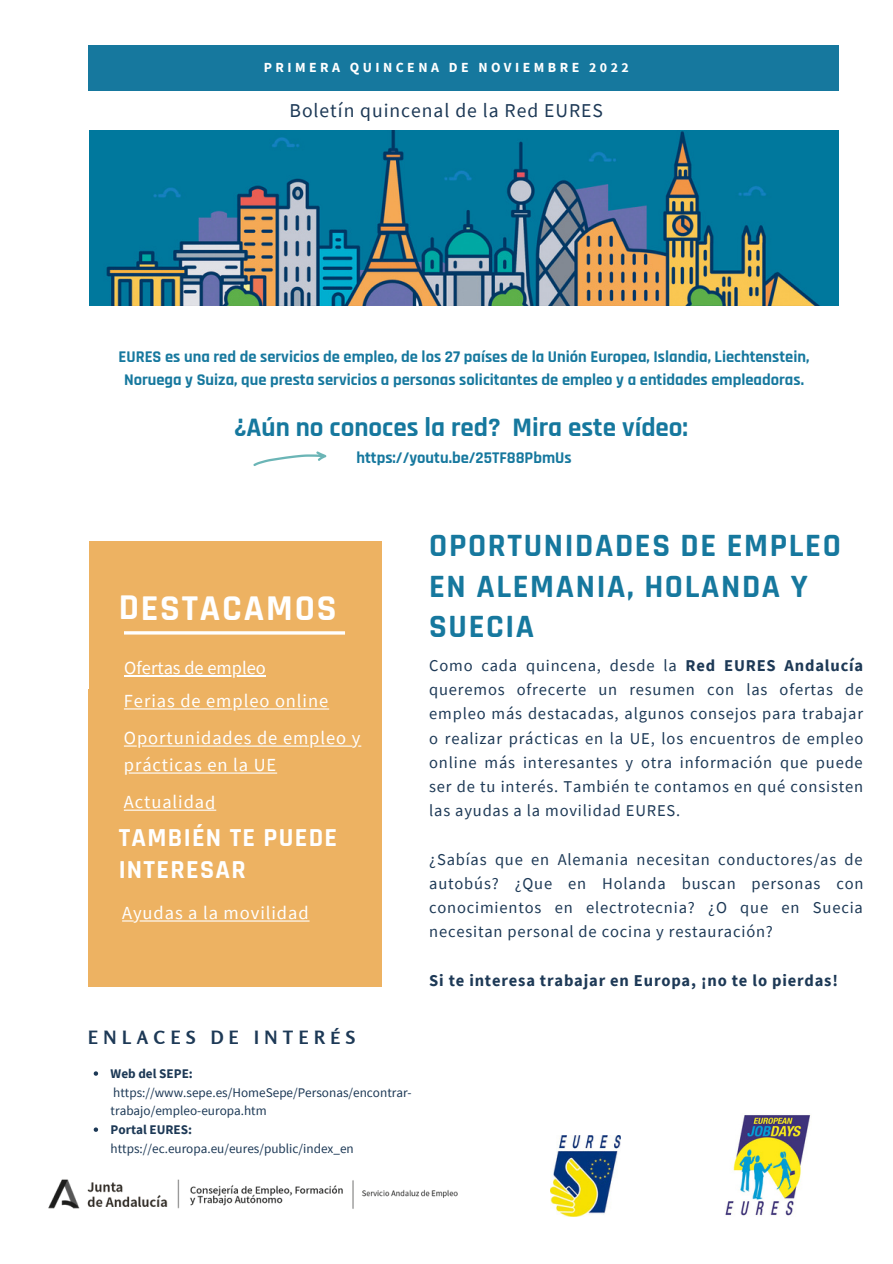
<style>
.page{position:relative;width:893px;height:1264px;background:#fff}
.page>*{position:absolute;margin:0;border:0;box-sizing:border-box;transform-origin:0 0}
.t1{font:700 36.75px "Rajdhani";letter-spacing:.05em;color:#fff}
.t2{font:700 32.85px/40.5px "Rajdhani";letter-spacing:.05em;color:#16789e}
.t3{font:700 27px "Rajdhani";color:#16789e}
.t4{font:700 26.25px/31.5px "Rajdhani";letter-spacing:.05em;color:#fff}
.t5{font:19.65px "Source Sans Pro";letter-spacing:.05em;color:#1d3956}
.t6{font:18.45px/37px "Source Sans Pro";letter-spacing:.05em;color:#fff}
.t7{font:18.45px "Source Sans Pro";color:#fff}
.t8{font:700 18.15px "Rosario";letter-spacing:.3em;color:#1d3956}
.t9{font:16.5px/24.3px "Source Sans Pro";letter-spacing:.05em;color:#1d3956;text-align:justify}
.t10{font:700 16.5px/22.5px "Rajdhani";color:#16789e;text-align:center}
.t11{font:700 16.5px "Source Sans Pro";letter-spacing:.05em;color:#1d3956}
.t12{font:700 13.8px "Source Sans Pro";letter-spacing:.25em;color:#fff}
.t13{font:13.2px/18.8px "Source Sans Pro";color:#1d3956}
.t14{font:700 13.2px "Source Sans Pro";color:#1d3956}
.s1{font-weight:700}
</style>
<div class="page">
<div style="left:88px;top:46px;width:750px;height:45px;background:#16789e"></div>
<div style="left:88px;top:689px;width:294px;height:297px;background:#edb262"></div>
<div style="left:89px;top:541px;width:292px;height:296px;background:#edb262"></div>
<hr style="left:124px;top:631px;width:221px;height:3px;background:#fff">
<img style="left:90px;top:130px;width:748px;height:176px">
<img style="left:48px;top:1179px;width:410px;height:30px">
<img style="left:551px;top:1135px;width:69px;height:81px">
<img style="left:725px;top:1113px;width:86px;height:103px">
<svg style="left:253px;top:451px;width:73px;height:15px"></svg>
<hr style="left:124px;top:708px;width:205px;height:1px;background:#fff">
<hr style="left:124px;top:745px;width:237px;height:1px;background:#fff">
<hr style="left:124px;top:772px;width:153px;height:1px;background:#fff">
<hr style="left:124px;top:809px;width:92px;height:1px;background:#fff">
<hr style="left:122px;top:920px;width:187px;height:1px;background:#fff">
<hr style="left:124px;top:675px;width:142px;height:1px;background:#fff">
<svg style="left:94px;top:1071px;width:4px;height:4px"></svg>
<svg style="left:94px;top:1127px;width:4px;height:4px"></svg>
<p class="t12" style="left:264px;top:58px;width:366px">PRIMERA QUINCENA DE NOVIEMBRE 2022</p>
<p class="t5" style="left:289px;top:98px;width:315px">Boletín quincenal de la Red EURES</p>
<p class="t10" style="left:119px;top:346px;width:692px">EURES es una red de servicios de empleo, de los 27 países de la Unión Europea, Islandia, Liechtenstein,<br>Noruega y Suiza, que presta servicios a personas solicitantes de empleo y a entidades empleadoras.</p>
<h3 class="t3" style="left:234px;top:410px;width:455px">¿Aún no conoces la red? Mira este vídeo:</h3>
<p class="t10" style="left:356px;top:446px;width:217px">https://youtu.be/25TF88PbmUs</p>
<h1 class="t1" style="left:119px;top:585px;width:219px">DESTACAMOS</h1>
<p class="t7" style="left:124px;top:656px;width:143px">Ofertas de empleo</p>
<p class="t6" style="left:124px;top:682px;width:238px">Ferias de empleo online<br>Oportunidades de empleo y</p>
<p class="t6" style="left:124px;top:746px;width:154px">prácticas en la UE<br>Actualidad</p>
<h3 class="t4" style="left:119px;top:822px;width:220px">TAMBIÉN TE PUEDE<br>INTERESAR</h3>
<p class="t6" style="left:122px;top:894px;width:188px">Ayudas a la movilidad</p>
<p class="t8" style="left:88px;top:1026px;width:269px">ENLACES DE INTERÉS</p>
<p class="t14" style="left:111px;top:1064px;width:84px">Web del SEPE:</p>
<p class="t13" style="left:111px;top:1082px;width:302px">https://www.sepe.es/HomeSepe/Personas/encontrar&shy;trabajo/empleo-europa.htm</p>
<p class="t14" style="left:111px;top:1121px;width:83px">Portal EURES:</p>
<p class="t13" style="left:111px;top:1138px;width:245px">https://ec.europa.eu/eures/public/index_en</p>
<h2 class="t2" style="left:429px;top:526px;width:413px">OPORTUNIDADES DE EMPLEO<br>EN ALEMANIA, HOLANDA Y<br>SUECIA</h2>
<p class="t9" style="left:429px;top:652px;width:435px">Como cada quincena, desde la <span class="s1">Red EURES Andalucía </span>queremos ofrecerte un resumen con las ofertas de empleo más destacadas, algunos consejos para trabajar o realizar prácticas en la UE, los encuentros de empleo online más interesantes y otra información que puede ser de tu interés. También te contamos en qué consisten las ayudas a la movilidad EURES.</p>
<p class="t9" style="left:429px;top:846px;width:436px">¿Sabías que en Alemania necesitan conductores/as de autobús? ¿Que en Holanda buscan personas con conocimientos en electrotecnia? ¿O que en Suecia necesitan personal de cocina y restauración?</p>
<p class="t11" style="left:429px;top:969px;width:410px">Si te interesa trabajar en Europa, ¡no te lo pierdas!</p>
</div>
